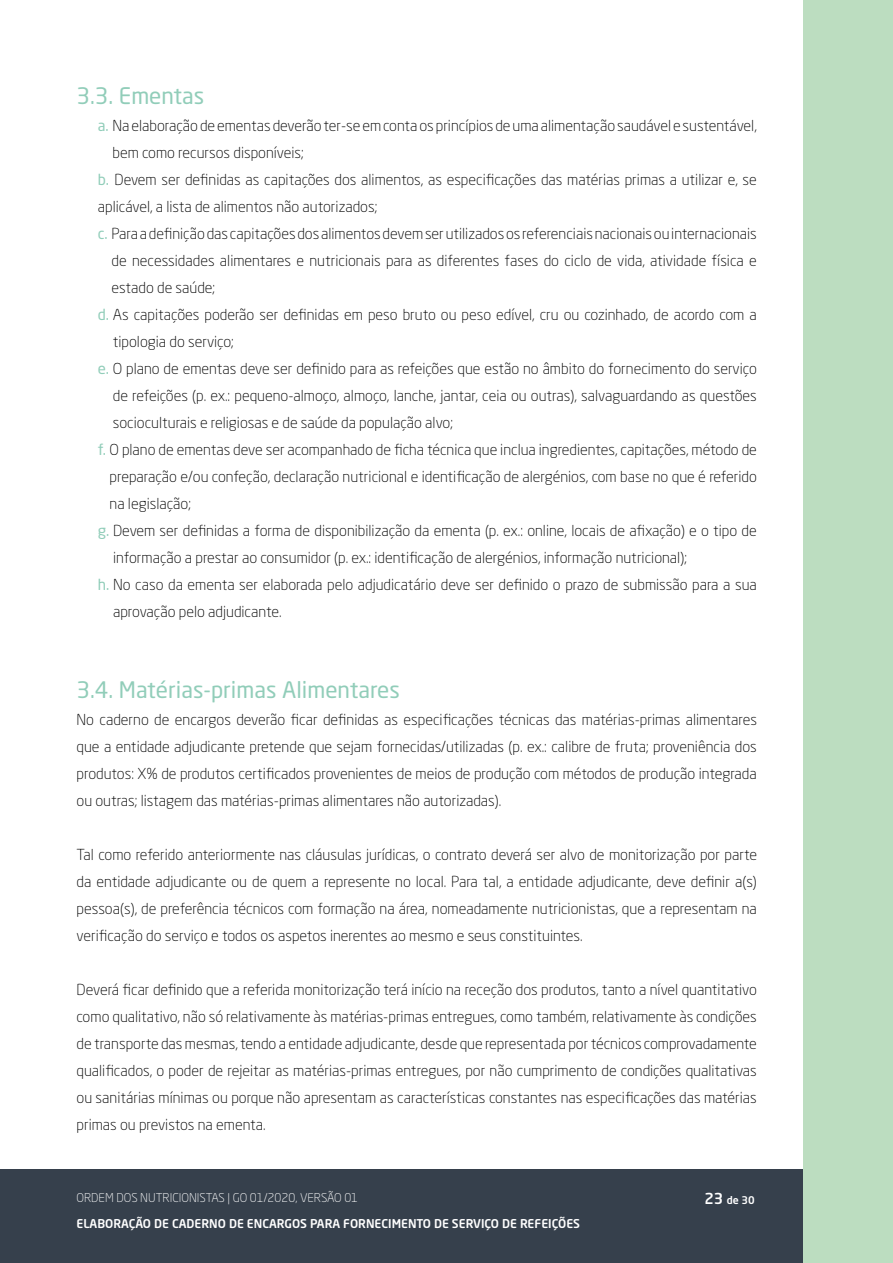
<style>
.page{position:relative;width:893px;height:1263px;background:#fff}
.page>*{position:absolute;margin:0;border:0;box-sizing:border-box;transform-origin:0 0}
.t1{font:22.5px "Neo Sans Std";color:#91cdb9}
.t2{font:300 15px/27px "Neo Sans Std";color:#000;text-align:justify}
.t3{font:500 12px "Neo Sans Std";color:#fff}
.t4{font:300 12px "Neo Sans Std";color:#fff}
.t5{font:500 10.5px "Neo Sans Std";color:#fff}
.s1{font-weight:400;color:#91cdb9}
.s2{font-size:15px}
</style>
<div class="page">
<div style="left:0;top:1169px;width:893px;height:94px;background:#36404c"></div>
<div style="left:804px;top:0;width:89px;height:1263px;background:#bcddc0"></div>
<h1 class="t1" style="left:77px;top:81px;width:129px">3.3. Ementas</h1>
<p class="t2" style="left:98px;top:111px;width:661px"><span class="s1">a.</span> Na elaboração de ementas deverão ter-se em conta os princípios de uma alimentação saudável e sustentável,</p>
<p class="t2" style="left:112px;top:138px;width:193px">bem como recursos disponíveis;</p>
<p class="t2" style="left:98px;top:165px;width:661px"><span class="s1">b.</span> Devem ser definidas as capitações dos alimentos, as especificações das matérias primas a utilizar e, se</p>
<p class="t2" style="left:98px;top:192px;width:281px">aplicável, a lista de alimentos não autorizados;</p>
<p class="t2" style="left:98px;top:219px;width:661px"><span class="s1">c.</span> Para a definição das capitações dos alimentos devem ser utilizados os referenciais nacionais ou internacionais</p>
<p class="t2" style="left:111px;top:246px;width:647px">de necessidades alimentares e nutricionais para as diferentes fases do ciclo de vida, atividade física e</p>
<p class="t2" style="left:111px;top:273px;width:105px">estado de saúde;</p>
<p class="t2" style="left:98px;top:300px;width:660px"><span class="s1">d.</span> As capitações poderão ser definidas em peso bruto ou peso edível, cru ou cozinhado, de acordo com a</p>
<p class="t2" style="left:113px;top:327px;width:123px">tipologia do serviço;</p>
<p class="t2" style="left:98px;top:354px;width:660px"><span class="s1">e.</span> O plano de ementas deve ser definido para as refeições que estão no âmbito do fornecimento do serviço</p>
<p class="t2" style="left:113px;top:381px;width:645px">de refeições (p. ex.: pequeno-almoço, almoço, lanche, jantar, ceia ou outras), salvaguardando as questões</p>
<p class="t2" style="left:113px;top:408px;width:342px">socioculturais e religiosas e de saúde da população alvo;</p>
<p class="t2" style="left:98px;top:435px;width:661px"><span class="s1">f.</span> O plano de ementas deve ser acompanhado de ficha técnica que inclua ingredientes, capitações, método de</p>
<p class="t2" style="left:110px;top:462px;width:649px">preparação e/ou confeção, declaração nutricional e identificação de alergénios, com base no que é referido</p>
<p class="t2" style="left:110px;top:489px;width:83px">na legislação;</p>
<p class="t2" style="left:98px;top:516px;width:660px"><span class="s1">g.</span> Devem ser definidas a forma de disponibilização da ementa (p. ex.: online, locais de afixação) e o tipo de</p>
<p class="t2" style="left:113px;top:543px;width:575px">informação a prestar ao consumidor (p. ex.: identificação de alergénios, informação nutricional);</p>
<p class="t2" style="left:98px;top:570px;width:660px"><span class="s1">h.</span> No caso da ementa ser elaborada pelo adjudicatário deve ser definido o prazo de submissão para a sua</p>
<p class="t2" style="left:113px;top:597px;width:170px">aprovação pelo adjudicante.</p>
<h1 class="t1" style="left:77px;top:675px;width:325px">3.4. Matérias-primas Alimentares</h1>
<p class="t2" style="left:77px;top:705px;width:682px">No caderno de encargos deverão ficar definidas as especificações técnicas das matérias-primas alimentares que a entidade adjudicante pretende que sejam fornecidas/utilizadas (p. ex.: calibre de fruta; proveniência dos produtos: X% de produtos certificados provenientes de meios de produção com métodos de produção integrada ou outras; listagem das matérias-primas alimentares não autorizadas).</p>
<p class="t2" style="left:77px;top:840px;width:682px">Tal como referido anteriormente nas cláusulas jurídicas, o contrato deverá ser alvo de monitorização por parte da entidade adjudicante ou de quem a represente no local. Para tal, a entidade adjudicante, deve definir a(s) pessoa(s), de preferência técnicos com formação na área, nomeadamente nutricionistas, que a representam na verificação do serviço e todos os aspetos inerentes ao mesmo e seus constituintes.</p>
<p class="t2" style="left:77px;top:975px;width:682px">Deverá ficar definido que a referida monitorização terá início na receção dos produtos, tanto a nível quantitativo como qualitativo, não só relativamente às matérias-primas entregues, como também, relativamente às condições de transporte das mesmas, tendo a entidade adjudicante, desde que representada por técnicos comprovadamente qualificados, o poder de rejeitar as matérias-primas entregues, por não cumprimento de condições qualitativas ou sanitárias mínimas ou porque não apresentam as características constantes nas especificações das matérias primas ou previstos na ementa.</p>
<p class="t4" style="left:77px;top:1190px;width:283px">ORDEM DOS NUTRICIONISTAS | GO 01/2020, VERSÃO 01</p>
<p class="t5" style="left:704px;top:1193px;width:52px"><span class="s2">23</span> de 30</p>
<p class="t3" style="left:77px;top:1216px;width:505px">ELABORAÇÃO DE CADERNO DE ENCARGOS PARA FORNECIMENTO DE SERVIÇO DE REFEIÇÕES</p>
</div>
